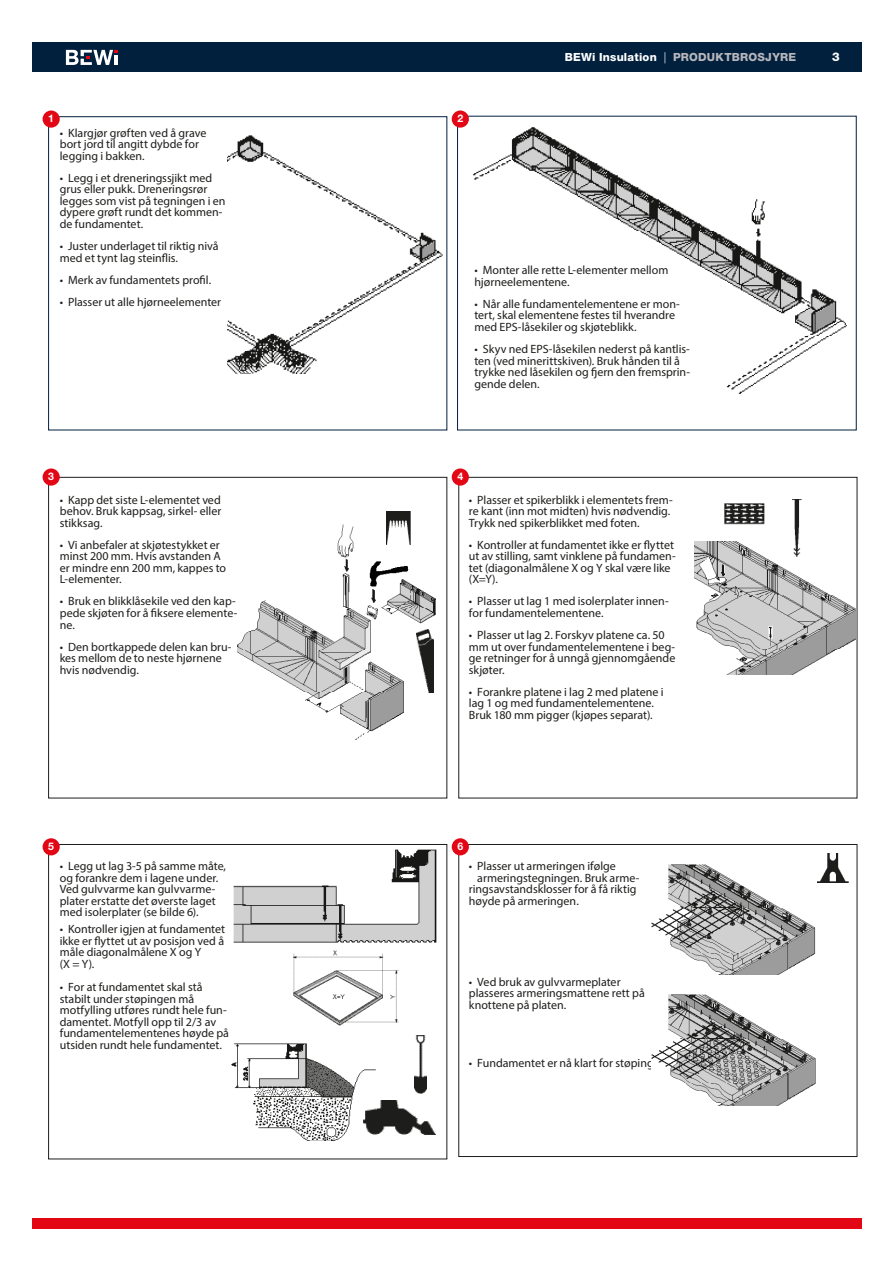
<style>
.page{position:relative;width:893px;height:1263px;background:#fff}
.page>*{position:absolute;margin:0;border:0;box-sizing:border-box;transform-origin:0 0}
.t1{font:12px/11.6px "Myriad Pro";color:#1d1d1b}
.t2{font:800 12px "Helvetica Neue LT Std";color:#fff}
.t3{font:800 11.25px "Helvetica Neue LT Std";letter-spacing:.02em;color:#b7b6bb}
.t4{font:700 10.5px "Helvetica Neue";color:#fff}
.s1{color:#fff}
.s2{font-weight:300;color:#fff}
</style>
<div class="page">
<div style="left:32px;top:43px;width:829px;height:29px;background:#00203e"></div>
<div style="left:32px;top:1218px;width:829px;height:11px;background:#e30614"></div>
<svg style="left:66px;top:50px;width:52px;height:15px"></svg>
<img style="left:227px;top:136px;width:216px;height:237px">
<div style="left:43px;top:110px;width:17px;height:18px;background:#e30614;border-radius:50%"></div>
<div style="left:452px;top:110px;width:17px;height:18px;background:#e30614;border-radius:50%"></div>
<img style="left:473px;top:128px;width:374px;height:266px">
<div style="left:48px;top:477px;width:399px;height:321px;border:1px solid #1d1d1b"></div>
<div style="left:48px;top:844px;width:399px;height:315px;border:1px solid #1d1d1b"></div>
<div style="left:459px;top:844px;width:398px;height:313px;border:1px solid #1d1d1b"></div>
<div style="left:43px;top:838px;width:17px;height:17px;background:#e30614;border-radius:50%"></div>
<div style="left:43px;top:468px;width:17px;height:18px;background:#e30614;border-radius:50%"></div>
<div style="left:452px;top:838px;width:17px;height:17px;background:#e30614;border-radius:50%"></div>
<div style="left:452px;top:468px;width:17px;height:18px;background:#e30614;border-radius:50%"></div>
<img style="left:238px;top:525px;width:198px;height:215px">
<img style="left:233px;top:849px;width:204px;height:94px">
<img style="left:231px;top:1043px;width:145px;height:98px">
<img style="left:416px;top:629px;width:17px;height:63px">
<img style="left:695px;top:541px;width:161px;height:133px">
<img style="left:294px;top:950px;width:104px;height:76px">
<img style="left:364px;top:1100px;width:71px;height:36px">
<img style="left:415px;top:1035px;width:11px;height:59px">
<img style="left:652px;top:864px;width:163px;height:111px">
<img style="left:652px;top:995px;width:163px;height:110px">
<img style="left:818px;top:854px;width:30px;height:28px">
<img style="left:792px;top:500px;width:9px;height:57px">
<img style="left:725px;top:504px;width:40px;height:20px">
<img style="left:386px;top:512px;width:25px;height:32px">
<p class="t3" style="left:565px;top:51px;width:233px"><span class="s1">BEWi Insulation</span> <span class="s2">|</span> PRODUKTBROSJYRE</p>
<p class="t2" style="left:832px;top:50px;width:9px">3</p>
<p class="t4" style="left:48px;top:110px;width:7px">1</p>
<p class="t4" style="left:457px;top:110px;width:7px">2</p>
<p class="t1" style="left:60px;top:127px;width:148px">• Klargjør grøften ved å grave bort jord til angitt dybde for legging i bakken.</p>
<p class="t1" style="left:60px;top:172px;width:167px">• Legg i et dreneringssjikt med grus eller pukk. Dreneringsrør legges som vist på tegningen i en dypere grøft rundt det kommen&shy;de fundamentet.</p>
<p class="t1" style="left:60px;top:240px;width:160px">• Juster underlaget til riktig nivå med et tynt lag steinflis.</p>
<p class="t1" style="left:60px;top:274px;width:153px">• Merk av fundamentets profil.</p>
<p class="t1" style="left:60px;top:296px;width:163px">• Plasser ut alle hjørneelementer</p>
<p class="t1" style="left:474px;top:264px;width:195px">• Monter alle rette L-elementer mellom hjørneelementene.</p>
<p class="t1" style="left:474px;top:298px;width:207px">• Når alle fundamentelementene er mon&shy;tert, skal elementene festes til hverandre med EPS-låsekiler og skjøteblikk.</p>
<p class="t1" style="left:474px;top:343px;width:217px">• Skyv ned EPS-låsekilen nederst på kantlis&shy;ten (ved minerittskiven). Bruk hånden til å trykke ned låsekilen og fjern den fremsprin&shy;gende delen.</p>
<p class="t4" style="left:48px;top:468px;width:7px">3</p>
<p class="t4" style="left:457px;top:468px;width:7px">4</p>
<p class="t1" style="left:60px;top:494px;width:163px;text-align:justify">• Kapp det siste L-elementet ved behov. Bruk kappsag, sirkel- eller stikksag.</p>
<p class="t1" style="left:60px;top:539px;width:168px">• Vi anbefaler at skjøtestykket er minst 200 mm. Hvis avstanden A er mindre enn 200 mm, kappes to<br>L-elementer.</p>
<p class="t1" style="left:60px;top:595px;width:179px">• Bruk en blikklåsekile ved den kap&shy;pede skjøten for å fiksere elemente&shy;ne.</p>
<p class="t1" style="left:60px;top:641px;width:173px">• Den bortkappede delen kan bru&shy;kes mellom de to neste hjørnene hvis nødvendig.</p>
<p class="t4" style="left:48px;top:838px;width:7px">5</p>
<p class="t1" style="left:60px;top:860px;width:168px">• Legg ut lag 3-5 på samme måte, og forankre dem i lagene under.<br>Ved gulvvarme kan gulvvarme&shy;plater erstatte det øverste laget med isolerplater (se bilde 6).</p>
<p class="t1" style="left:60px;top:923px;width:167px;text-align:justify">• Kontroller igjen at fundamentet ikke er flyttet ut av posisjon ved å måle diagonalmålene X og Y</p>
<p class="t1" style="left:60px;top:958px;width:36px">(X = Y).</p>
<p class="t1" style="left:60px;top:981px;width:171px">• For at fundamentet skal stå stabilt under støpingen må motfylling utføres rundt hele fun&shy;damentet. Motfyll opp til 2/3 av fundamentelementenes høyde på utsiden rundt hele fundamentet.</p>
<p class="t1" style="left:469px;top:494px;width:205px">• Plasser et spikerblikk i elementets frem&shy;re kant (inn mot midten) hvis nødvendig.</p>
<p class="t1" style="left:469px;top:517px;width:172px">Trykk ned spikerblikket med foten.</p>
<p class="t1" style="left:469px;top:539px;width:208px">• Kontroller at fundamentet ikke er flyttet ut av stilling, samt vinklene på fundamen&shy;tet (diagonalmålene X og Y skal være like (X=Y).</p>
<p class="t1" style="left:469px;top:595px;width:201px">• Plasser ut lag 1 med isolerplater innen&shy;for fundamentelementene.</p>
<p class="t1" style="left:469px;top:629px;width:208px">• Plasser ut lag 2. Forskyv platene ca. 50 mm ut over fundamentelementene i beg&shy;ge retninger for å unngå gjennomgående skjøter.</p>
<p class="t1" style="left:469px;top:686px;width:196px">• Forankre platene i lag 2 med platene i lag 1 og med fundamentelementene.</p>
<p class="t1" style="left:469px;top:709px;width:185px">Bruk 180 mm pigger (kjøpes separat).</p>
<p class="t4" style="left:457px;top:838px;width:7px">6</p>
<p class="t1" style="left:469px;top:860px;width:148px">• Plasser ut armeringen ifølge</p>
<p class="t1" style="left:469px;top:872px;width:172px;text-indent:8px">armeringstegningen. Bruk arme&shy;ringsavstandsklosser for å få riktig høyde på armeringen.</p>
<p class="t1" style="left:469px;top:976px;width:177px">• Ved bruk av gulvvarmeplater plasseres armeringsmattene rett på knottene på platen.</p>
<p class="t1" style="left:469px;top:1057px;width:189px">• Fundamentet er nå klart for støping.</p>
</div>
